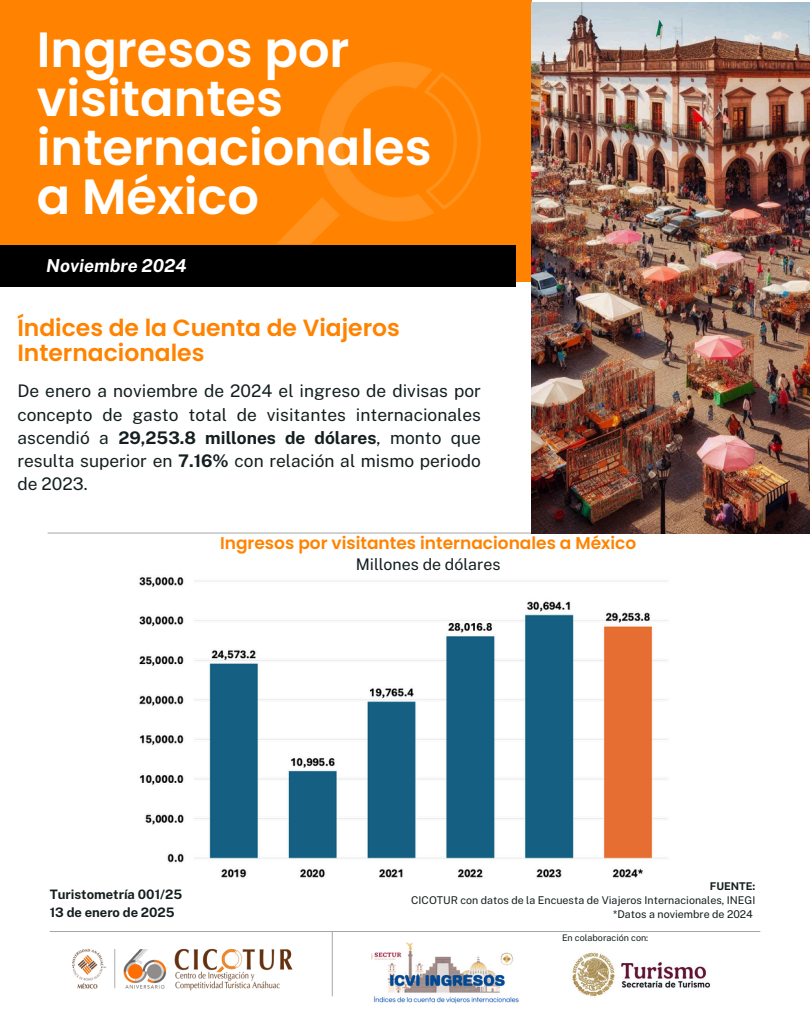
<style>
.page{position:relative;width:810px;height:1013px;background:#fff}
.page>*{position:absolute;margin:0;border:0;box-sizing:border-box;transform-origin:0 0}
.t1{font:600 49.5px/48.8px "Poppins";color:#fff}
.t2{font:600 23.5px/25.5px "Poppins";color:#ff8300}
.t3{font:italic 700 17.9px "Public Sans";color:#fff}
.t4{font:17.4px/23.2px "Public Sans";color:#141e1f;text-align:justify}
.t5{font:600 17px "Poppins";color:#ff8300}
.t6{font:16px "Public Sans";color:#141e1f}
.t7{font:700 13px/18px "Public Sans";color:#141e1f}
.t8{font:10.7px "Public Sans";color:#141e1f}
.t9{font:700 10.7px "Public Sans";color:#141e1f}
.t10{font:9px "Public Sans";color:#141e1f}
.s1{font-weight:700}
</style>
<div class="page">
<hr style="left:48px;top:532px;width:762px;height:1px;background:#a6a6a6">
<hr style="left:50px;top:931px;width:710px;height:1px;background:#a6a6a6">
<hr style="left:332px;top:931px;width:1px;height:65px;background:#a6a6a6">
<img style="left:72px;top:948px;width:221px;height:43px">
<img style="left:572px;top:952px;width:138px;height:45px">
<div style="left:0;top:0;width:532px;height:281px;background:#ff8300"></div>
<img style="left:277px;top:62px;width:204px;height:182px">
<div style="left:0;top:245px;width:515px;height:42px;background:#000"></div>
<img style="left:372px;top:942px;width:147px;height:61px">
<img style="left:532px;top:2px;width:278px;height:531px">
<img style="left:139px;top:577px;width:529px;height:301px">
<p class="t1" style="left:37px;top:25px;width:396px">Ingresos por visitantes internacionales a México</p>
<p class="t3" style="left:46px;top:255px;width:142px">Noviembre 2024</p>
<h5 class="t2" style="left:17px;top:314px;width:384px">Índices de la Cuenta de Viajeros<br>Internacionales</h5>
<h3 class="t4" style="left:17px;top:379px;width:465px">De enero a noviembre de 2024 el ingreso de divisas por concepto de gasto total de visitantes internacionales ascendió a <span class="s1">29,253.8 millones de dólares</span>, monto que resulta superior en <span class="s1">7.16%</span> con relación al mismo periodo de 2023.</h3>
<p class="t5" style="left:220px;top:530px;width:418px">Ingresos por visitantes internacionales a México</p>
<h3 class="t7" style="left:50px;top:885px;width:134px">Turistometría 001/25<br>13 de enero de 2025</h3>
<h4 class="t6" style="left:356px;top:554px;width:146px">Millones de dólares</h4>
<h2 class="t9" style="left:710px;top:879px;width:47px">FUENTE:</h2>
<h1 class="t8" style="left:411px;top:893px;width:346px">CICOTUR con datos de la Encuesta de Viajeros Internacionales, INEGI</h1>
<p class="t8" style="left:613px;top:907px;width:141px">*Datos a noviembre de 2024</p>
<p class="t10" style="left:562px;top:932px;width:88px">En colaboración con:</p>
</div>
